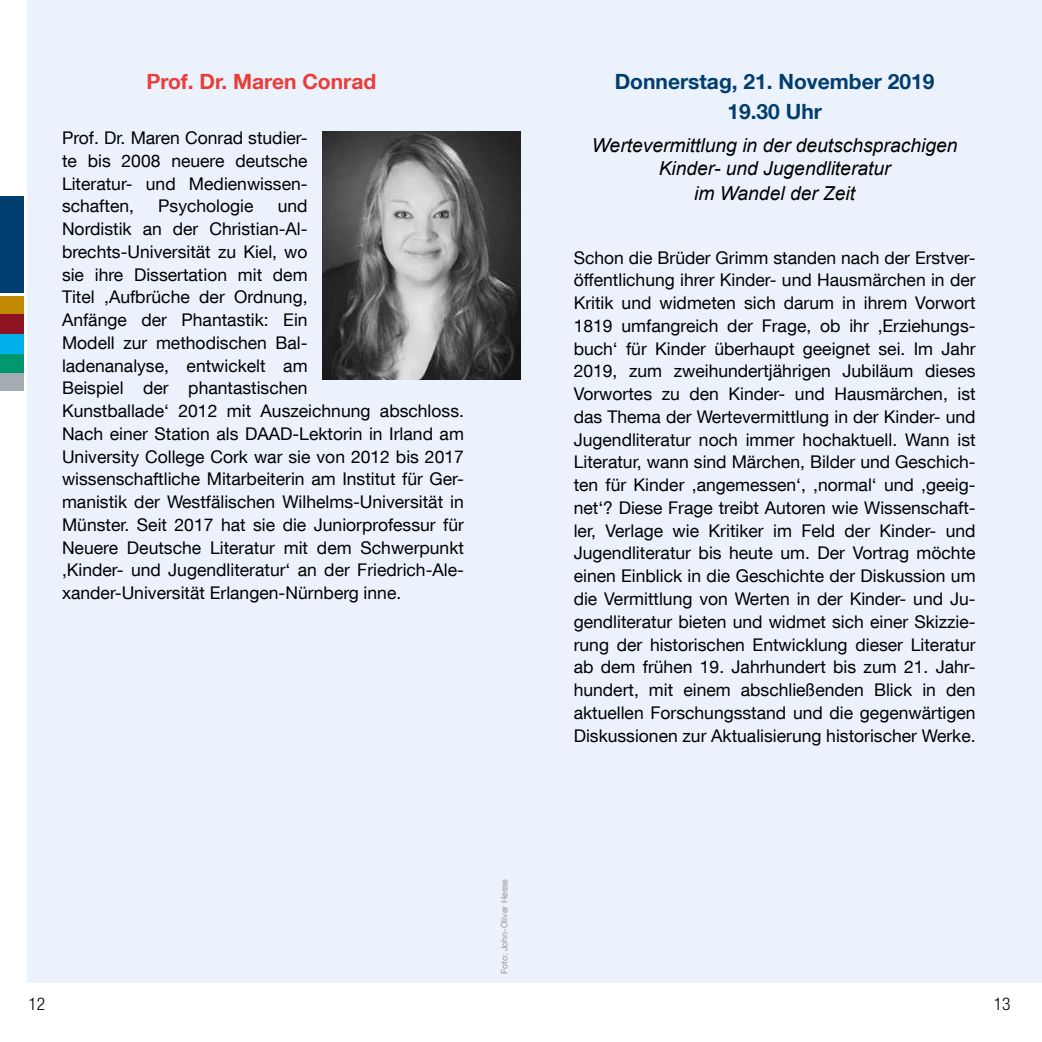
<style>
.page{position:relative;width:1042px;height:1042px;background:#fff}
.page>*{position:absolute;margin:0;border:0;box-sizing:border-box;transform-origin:0 0}
.t1{font:700 21px/29.4px "Helvetica Neue LT Com";color:#003e6f;text-align:center}
.t2{font:700 21px "Helvetica Neue LT Com";color:#e83d3b}
.t3{font:italic 19.25px/23.8px "Arial";color:#000;text-align:center}
.t4{font:17.5px/22.8px "Helvetica Neue LT Com";color:#000;text-align:justify}
.t5{font:300 condensed 17.5px "Helvetica Neue LT Com";color:#000}
.t6{font:8.75px "Helvetica Neue LT Com";color:#989898}
</style>
<div class="page">
<div style="left:28px;top:0;width:493px;height:982px;background:#ebf2fb"></div>
<div style="left:0;top:295px;width:24px;height:19px;background:#c28a00"></div>
<div style="left:0;top:196px;width:24px;height:99px;background:#003e6f"></div>
<div style="left:0;top:314px;width:24px;height:20px;background:#8d1323"></div>
<div style="left:0;top:334px;width:24px;height:20px;background:#00b0eb"></div>
<div style="left:0;top:354px;width:24px;height:19px;background:#00976f"></div>
<div style="left:0;top:373px;width:24px;height:20px;background:#a3acb2"></div>
<hr style="left:0;top:391px;width:26px;height:3px;background:#fff">
<hr style="left:0;top:293px;width:26px;height:3px;background:#fff">
<div style="left:521px;top:0;width:521px;height:982px;background:#ebf2fb"></div>
<img style="left:322px;top:131px;width:199px;height:248px">
<p class="t2" style="left:146px;top:69px;width:231px">Prof. Dr. Maren Conrad</p>
<p class="t4" style="left:62px;top:126px;width:247px">Prof. Dr. Maren Conrad studier&shy;te bis 2008 neuere deutsche Literatur- und Medienwissen&shy;schaften,</p>
<p class="t4" style="left:62px;top:194px;width:403px;text-align:left;text-indent:216px">und<br>Nordistik an der Christian-Al-<br>brechts-Universität zu Kiel, wo<br>sie ihre Dissertation mit dem<br>Titel ‚Aufbrüche der Ordnung,<br>Anfänge der Phantastik: Ein<br>Modell zur methodischen Bal-<br>ladenanalyse, entwickelt am<br>Beispiel der phantastischen<br>Kunstballade‘ 2012 mit Auszeichnung abschloss.<br>Nach einer Station als DAAD-Lektorin in Irland am University College Cork war sie von 2012 bis 2017 wissenschaftliche Mitarbeiterin am Institut für Ger&shy;manistik der Westfälischen Wilhelms-Universität in Münster. Seit 2017 hat sie die Juniorprofessur für Neuere Deutsche Literatur mit dem Schwerpunkt ‚Kinder- und Jugendliteratur‘ an der Friedrich-Ale&shy;xander-Universität Erlangen-Nürnberg inne.</p>
<p class="t4" style="left:158px;top:194px;width:97px">Psychologie</p>
<p class="t6" style="left:499px;top:974px;width:96px;rotate:-90deg">Foto: John-Oliver Hesse</p>
<p class="t1" style="left:615px;top:67px;width:321px">Donnerstag, 21. November 2019<br>19.30 Uhr</p>
<p class="t3" style="left:592px;top:134px;width:367px">Wertevermittlung in der deutschsprachigen<br>Kinder- und Jugendliteratur<br>im Wandel der Zeit</p>
<p class="t4" style="left:574px;top:246px;width:403px">Schon die Brüder Grimm standen nach der Erstver&shy;öffentlichung ihrer Kinder- und Hausmärchen in der Kritik und widmeten sich darum in ihrem Vorwort 1819 umfangreich der Frage, ob ihr ‚Erziehungs&shy;buch‘ für Kinder überhaupt geeignet sei. Im Jahr 2019, zum zweihundertjährigen Jubiläum dieses Vorwortes zu den Kinder- und Hausmärchen, ist das Thema der Wertevermittlung in der Kinder- und Jugendliteratur noch immer hochaktuell. Wann ist Literatur, wann sind Märchen, Bilder und Geschich&shy;ten für Kinder ‚angemessen‘, ‚normal‘ und ‚geeig&shy;net‘? Diese Frage treibt Autoren wie Wissenschaft&shy;ler, Verlage wie Kritiker im Feld der Kinder- und Jugendliteratur bis heute um. Der Vortrag möchte einen Einblick in die Geschichte der Diskussion um die Vermittlung von Werten in der Kinder- und Ju&shy;gendliteratur bieten und widmet sich einer Skizzie&shy;rung der historischen Entwicklung dieser Literatur ab dem frühen 19. Jahrhundert bis zum 21. Jahr&shy;hundert, mit einem abschließenden Blick in den aktuellen Forschungsstand und die gegenwärtigen Diskussionen zur Aktualisierung historischer Werke.</p>
<p class="t5" style="left:29px;top:993px;width:18px">12</p>
<p class="t5" style="left:993px;top:993px;width:18px">13</p>
</div>
